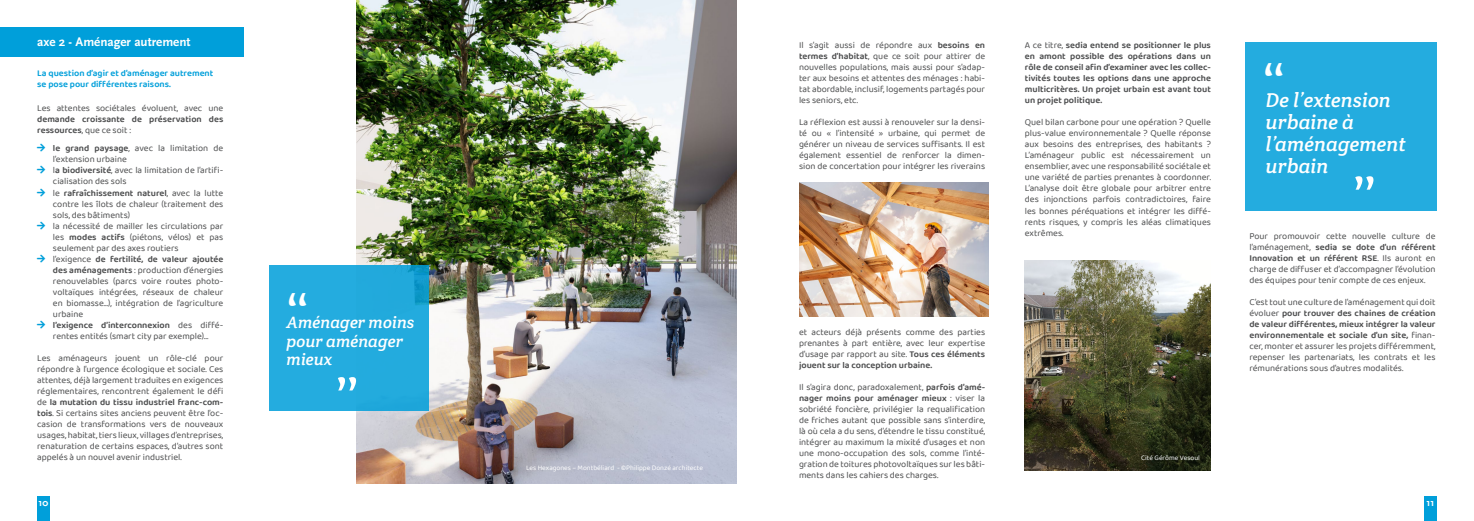
<style>
.page{position:relative;width:1474px;height:521px;background:#fff}
.page>*{position:absolute;margin:0;border:0;box-sizing:border-box;transform-origin:0 0}
.Titre_h1{font:italic 20.12px/21.9px "Crete Round";color:#fff}
.Titre_h1-2{font:italic 16.62px/18.4px "Crete Round";color:#fff}
.Titre_h2{font:700 13.12px "Scala Sans";color:#fff}
.t1{font:700 10.24px "Scala Sans";color:#fff}
.Texte_courant{font:9.19px/11px "Baloo Bhaina 2";color:#4b4c4d;text-align:justify}
.Texte_courant-2{font:600 9.19px/11px "Baloo Bhaina 2";color:#4b4c4d;text-align:justify}
.h2_bleu{font:600 9.19px/11px "Baloo Bhaina 2";color:#009fda}
.Texte_courant-3{font:7px "Baloo Bhaina 2";color:#fff}
.s1{font-weight:600}
.s2{font-weight:400}
</style>
<div class="page">
<div style="left:1424px;top:496px;width:12px;height:25px;background:#009fda"></div>
<div style="left:37px;top:496px;width:13px;height:25px;background:#009fda"></div>
<div style="left:0;top:27px;width:243px;height:30px;background:#009fda"></div>
<img style="left:356px;top:0;width:381px;height:484px">
<div style="left:269px;top:265px;width:160px;height:145px;background:#24acdf"></div>
<div style="left:1245px;top:42px;width:191px;height:169px;background:#24acdf"></div>
<img style="left:1024px;top:260px;width:186px;height:210px">
<img style="left:799px;top:182px;width:189px;height:134px">
<svg style="left:338px;top:377px;width:18px;height:13px"></svg>
<svg style="left:1355px;top:176px;width:18px;height:14px"></svg>
<p class="Titre_h2" style="left:37px;top:34px;width:155px">axe 2 - Aménager autrement</p>
<p class="h2_bleu" style="left:37px;top:68px;width:178px">La question d’agir et d’aménager autrement se pose pour différentes raisons.</p>
<p class="Texte_courant" style="left:37px;top:102px;width:188px">Les attentes sociétales évoluent, avec une <span class="s1">demande croissante de préservation des ressources</span>, que ce soit :</p>
<p class="Texte_courant" style="left:53px;top:143px;width:172px"><span class="s1">le grand paysage</span>, avec la limitation de l’extension urbaine</p>
<p class="Texte_courant" style="left:53px;top:165px;width:172px">l<span class="s1">a biodiversité</span>, avec la limitation de l’artifi&shy;cialisation des sols</p>
<p class="Texte_courant" style="left:53px;top:187px;width:172px">le <span class="s1">rafraîchissement naturel</span>, avec la lutte contre les îlots de chaleur (traitement des sols, des bâtiments)</p>
<p class="Texte_courant" style="left:53px;top:220px;width:172px">la nécessité de mailler les circulations par les <span class="s1">modes actifs</span> (piétons, vélos) et pas seulement par des axes routiers</p>
<p class="Texte_courant" style="left:53px;top:253px;width:172px">l’exigence <span class="s1">de fertilité, de valeur ajoutée des aménagements</span> : production d’énergies renouvelables (parcs voire routes photo&shy;voltaïques intégrées, réseaux de chaleur en biomasse…), intégration de l’agriculture urbaine</p>
<p class="Texte_courant" style="left:53px;top:319px;width:172px"><span class="s1">l’exigence d’interconnexion</span> des diffé&shy;rentes entités (smart city par exemple)…</p>
<p class="Texte_courant" style="left:37px;top:352px;width:188px">Les aménageurs jouent un rôle-clé pour répondre à l’urgence écologique et sociale. Ces attentes, déjà largement traduites en exigences réglementaires, rencontrent également le défi de <span class="s1">la mutation du tissu industriel franc-com&shy;tois</span>. Si certains sites anciens peuvent être l’oc&shy;casion de transformations vers de nouveaux usages, habitat, tiers lieux, villages d’entreprises, renaturation de certains espaces, d’autres sont appelés à un nouvel avenir industriel.</p>
<p class="Titre_h1-2" style="left:286px;top:313px;width:129px">Aménager moins pour aménager mieux</p>
<p class="Texte_courant-3" style="left:526px;top:464px;width:178px">Les Hexagones – Montbéliard - ©Philippe Donzé architecte</p>
<p class="Texte_courant" style="left:799px;top:39px;width:188px">Il s’agit aussi de répondre aux <span class="s1">besoins en termes d’habitat</span>, que ce soit pour attirer de nouvelles populations, mais aussi pour s’adap&shy;ter aux besoins et attentes des ménages : habi&shy;tat abordable, inclusif, logements partagés pour les seniors, etc.</p>
<p class="Texte_courant" style="left:799px;top:117px;width:188px">La réflexion est aussi à renouveler sur la densi&shy;té ou « l’intensité » urbaine, qui permet de générer un niveau de services suffisants. Il est également essentiel de renforcer la dimen&shy;sion de concertation pour intégrer les riverains</p>
<p class="Texte_courant" style="left:799px;top:326px;width:188px">et acteurs déjà présents comme des parties prenantes à part entière, avec leur expertise d’usage par rapport au site. <span class="s1">Tous ces éléments jouent sur la conception urbaine.</span></p>
<p class="Texte_courant" style="left:799px;top:381px;width:188px">Il s’agira donc, paradoxalement, <span class="s1">parfois d’amé&shy;nager moins pour aménager mieux</span> : viser la sobriété foncière, privilégier la requalification de friches autant que possible sans s’interdire, là où cela a du sens, d’étendre le tissu constitué, intégrer au maximum la mixité d’usages et non une mono-occupation des sols, comme l’inté&shy;gration de toitures photovoltaïques sur les bâti&shy;ments dans les cahiers des charges.</p>
<p class="Texte_courant-2" style="left:1024px;top:39px;width:188px"><span class="s2">A ce titre,</span> sedia entend se positionner le plus en amont possible des opérations dans un rôle de conseil afin d’examiner avec les collec&shy;tivités toutes les options dans une approche multicritères. Un projet urbain est avant tout un projet politique.</p>
<p class="Texte_courant" style="left:1024px;top:117px;width:188px">Quel bilan carbone pour une opération ? Quelle plus-value environnementale ? Quelle réponse aux besoins des entreprises, des habitants ?<br>L’aménageur public est nécessairement un ensemblier, avec une responsabilité sociétale et une variété de parties prenantes à coordonner.<br>L’analyse doit être globale pour arbitrer entre des injonctions parfois contradictoires, faire les bonnes péréquations et intégrer les diffé&shy;rents risques, y compris les aléas climatiques extrêmes.</p>
<p class="Texte_courant-3" style="left:1141px;top:454px;width:60px">Cité Gérôme Vesoul</p>
<p class="Titre_h1" style="left:1265px;top:89px;width:142px">De l’extension urbaine à l’aménagement urbain</p>
<p class="Texte_courant" style="left:1249px;top:230px;width:188px">Pour promouvoir cette nouvelle culture de l’aménagement, <span class="s1">sedia se dote d’un référent Innovation et un référent RSE</span>. Ils auront en charge de diffuser et d’accompagner l’évolution des équipes pour tenir compte de ces enjeux.</p>
<p class="Texte_courant" style="left:1249px;top:297px;width:188px">C’est tout une culture de l’aménagement qui doit évoluer <span class="s1">pour trouver des chaines de création de valeur différentes, mieux intégrer la valeur environnementale et sociale d’un site,</span> finan&shy;cer, monter et assurer les projets différemment, repenser les partenariats, les contrats et les rémunérations sous d’autres modalités.</p>
<p class="t1" style="left:38px;top:497px;width:11px">10</p>
<p class="t1" style="left:1426px;top:497px;width:9px">11</p>
</div>
